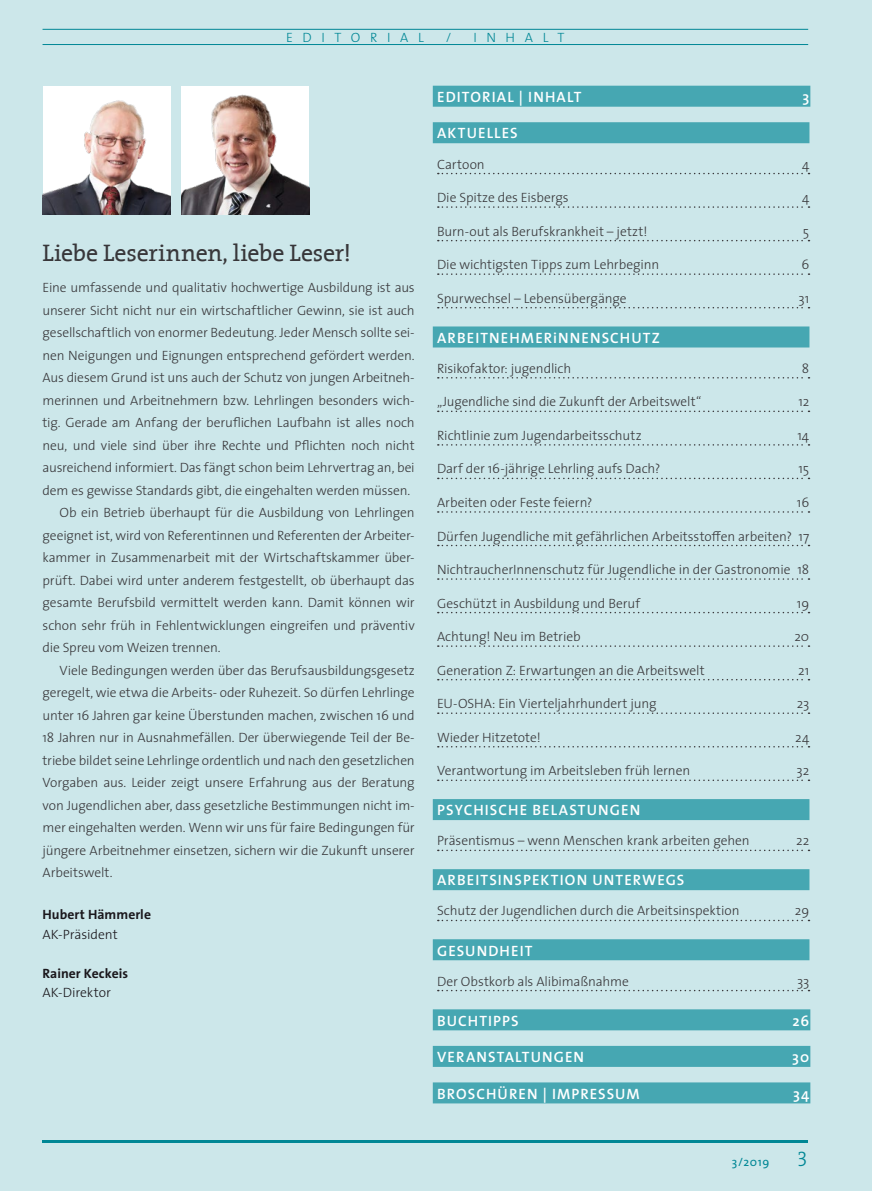
<style>
.page{position:relative;width:872px;height:1191px;background:#cce7ea}
.page>*{position:absolute;margin:0;border:0;box-sizing:border-box;transform-origin:0 0}
.t1{font:24px "The Serif";letter-spacing:-.015em;color:#38373a}
.t2{font:21px "The Serif Light Caps";color:#008795}
.t3{font:600 15px "The Sans";letter-spacing:.07em;color:#fff}
.t4{font:300 13.5px "The Sans";letter-spacing:-.01em;color:#38373a}
.t5{font:700 13.5px "The Sans";letter-spacing:.005em;color:#1a171c}
.t6{font:300 13.5px "The Sans";letter-spacing:-.005em;color:#1a171c}
.t7{font:300 13.5px "The Sans";letter-spacing:.715em;color:#008795}
.t8{font:12px "The Sans";color:#008795}
</style>
<div class="page">
<hr style="left:43px;top:1140px;width:765px;height:2px;background:#008795">
<hr style="left:43px;top:29px;width:765px;height:1px;background:#008795">
<hr style="left:43px;top:44px;width:765px;height:1px;background:#008795">
<img style="left:43px;top:86px;width:128px;height:128px">
<div style="left:181px;top:86px;width:128px;height:128px;background:#fff"></div>
<img style="left:181px;top:94px;width:128px;height:120px">
<div style="left:433px;top:86px;width:377px;height:21px;background:#46a7b2"></div>
<div style="left:433px;top:122px;width:376px;height:21px;background:#46a7b2"></div>
<svg style="left:438px;top:173px;width:371px;height:1px"></svg>
<svg style="left:438px;top:206px;width:371px;height:2px"></svg>
<svg style="left:438px;top:240px;width:371px;height:1px"></svg>
<svg style="left:438px;top:273px;width:371px;height:2px"></svg>
<svg style="left:438px;top:307px;width:371px;height:1px"></svg>
<div style="left:433px;top:326px;width:376px;height:21px;background:#46a7b2"></div>
<svg style="left:438px;top:377px;width:371px;height:1px"></svg>
<svg style="left:438px;top:410px;width:371px;height:2px"></svg>
<svg style="left:438px;top:444px;width:371px;height:1px"></svg>
<svg style="left:438px;top:477px;width:371px;height:2px"></svg>
<svg style="left:438px;top:511px;width:371px;height:2px"></svg>
<svg style="left:438px;top:545px;width:371px;height:1px"></svg>
<svg style="left:438px;top:578px;width:371px;height:2px"></svg>
<svg style="left:438px;top:612px;width:371px;height:1px"></svg>
<svg style="left:438px;top:645px;width:371px;height:2px"></svg>
<svg style="left:438px;top:679px;width:371px;height:1px"></svg>
<svg style="left:438px;top:712px;width:371px;height:2px"></svg>
<svg style="left:438px;top:746px;width:371px;height:1px"></svg>
<svg style="left:438px;top:779px;width:371px;height:2px"></svg>
<div style="left:433px;top:799px;width:376px;height:21px;background:#46a7b2"></div>
<svg style="left:438px;top:849px;width:371px;height:2px"></svg>
<div style="left:433px;top:869px;width:376px;height:21px;background:#46a7b2"></div>
<svg style="left:438px;top:919px;width:371px;height:2px"></svg>
<div style="left:433px;top:939px;width:376px;height:21px;background:#46a7b2"></div>
<svg style="left:438px;top:989px;width:371px;height:2px"></svg>
<div style="left:433px;top:1009px;width:377px;height:21px;background:#46a7b2"></div>
<div style="left:433px;top:1046px;width:377px;height:21px;background:#46a7b2"></div>
<div style="left:433px;top:1082px;width:377px;height:21px;background:#46a7b2"></div>
<p class="t7" style="left:286px;top:26px;width:139px">EDITORIAL</p>
<p class="t7" style="left:446px;top:26px;width:7px">/</p>
<p class="t7" style="left:473px;top:26px;width:93px">INHALT</p>
<h1 class="t1" style="left:43px;top:233px;width:310px">Liebe Leserinnen, liebe Leser!</h1>
<p class="t4" style="left:43px;top:276px;width:374px">Eine umfassende und qualitativ hochwertige Ausbildung ist aus</p>
<p class="t4" style="left:43px;top:299px;width:374px">unserer Sicht nicht nur ein wirtschaftlicher Gewinn, sie ist auch</p>
<p class="t4" style="left:43px;top:321px;width:374px">gesellschaftlich von enormer Bedeutung. Jeder Mensch sollte sei-</p>
<p class="t4" style="left:43px;top:344px;width:374px">nen Neigungen und Eignungen entsprechend gefördert werden.</p>
<p class="t4" style="left:43px;top:366px;width:374px">Aus diesem Grund ist uns auch der Schutz von jungen Arbeitneh-</p>
<p class="t4" style="left:43px;top:389px;width:374px">merinnen und Arbeitnehmern bzw. Lehrlingen besonders wich-</p>
<p class="t4" style="left:43px;top:411px;width:374px">tig. Gerade am Anfang der beruflichen Laufbahn ist alles noch</p>
<p class="t4" style="left:43px;top:434px;width:374px">neu, und viele sind über ihre Rechte und Pflichten noch nicht</p>
<p class="t4" style="left:43px;top:456px;width:374px">ausreichend informiert. Das fängt schon beim Lehrvertrag an, bei</p>
<p class="t4" style="left:43px;top:479px;width:369px">dem es gewisse Standards gibt, die eingehalten werden müssen.</p>
<p class="t4" style="left:60px;top:501px;width:357px">Ob ein Betrieb überhaupt für die Ausbildung von Lehrlingen</p>
<p class="t4" style="left:43px;top:524px;width:374px">geeignet ist, wird von Referentinnen und Referenten der Arbeiter-</p>
<p class="t4" style="left:43px;top:546px;width:374px">kammer in Zusammenarbeit mit der Wirtschaftskammer über-</p>
<p class="t4" style="left:43px;top:569px;width:374px">prüft. Dabei wird unter anderem festgestellt, ob überhaupt das</p>
<p class="t4" style="left:43px;top:591px;width:374px">gesamte Berufsbild vermittelt werden kann. Damit können wir</p>
<p class="t4" style="left:43px;top:614px;width:374px">schon sehr früh in Fehlentwicklungen eingreifen und präventiv</p>
<p class="t4" style="left:43px;top:636px;width:179px">die Spreu vom Weizen trennen.</p>
<p class="t4" style="left:60px;top:659px;width:357px">Viele Bedingungen werden über das Berufsausbildungsgesetz</p>
<p class="t4" style="left:43px;top:681px;width:374px">geregelt, wie etwa die Arbeits- oder Ruhezeit. So dürfen Lehrlinge</p>
<p class="t4" style="left:43px;top:704px;width:374px">unter 16 Jahren gar keine Überstunden machen, zwischen 16 und</p>
<p class="t4" style="left:43px;top:726px;width:374px">18 Jahren nur in Ausnahmefällen. Der überwiegende Teil der Be-</p>
<p class="t4" style="left:43px;top:749px;width:374px">triebe bildet seine Lehrlinge ordentlich und nach den gesetzlichen</p>
<p class="t4" style="left:43px;top:771px;width:374px">Vorgaben aus. Leider zeigt unsere Erfahrung aus der Beratung</p>
<p class="t4" style="left:43px;top:794px;width:374px">von Jugendlichen aber, dass gesetzliche Bestimmungen nicht im-</p>
<p class="t4" style="left:43px;top:816px;width:374px">mer eingehalten werden. Wenn wir uns für faire Bedingungen für</p>
<p class="t4" style="left:43px;top:839px;width:373px">jüngere Arbeitnehmer einsetzen, sichern wir die Zukunft unserer</p>
<p class="t4" style="left:43px;top:861px;width:71px">Arbeitswelt.</p>
<p class="t5" style="left:43px;top:903px;width:110px">Hubert Hämmerle</p>
<p class="t6" style="left:43px;top:923px;width:77px">AK-Präsident</p>
<p class="t5" style="left:43px;top:962px;width:87px">Rainer Keckeis</p>
<p class="t6" style="left:43px;top:981px;width:70px">AK-Direktor</p>
<p class="t3" style="left:437px;top:84px;width:146px">EDITORIAL | INHALT</p>
<p class="t3" style="left:802px;top:84px;width:8px">3</p>
<p class="t3" style="left:437px;top:121px;width:82px">AKTUELLES</p>
<p class="t4" style="left:437px;top:153px;width:49px">Cartoon</p>
<p class="t4" style="left:802px;top:153px;width:9px">4</p>
<p class="t4" style="left:437px;top:186px;width:133px">Die Spitze des Eisbergs</p>
<p class="t4" style="left:802px;top:186px;width:9px">4</p>
<p class="t4" style="left:437px;top:220px;width:212px">Burn-out als Berufskrankheit – jetzt!</p>
<p class="t4" style="left:803px;top:220px;width:8px">5</p>
<p class="t4" style="left:437px;top:253px;width:224px">Die wichtigsten Tipps zum Lehrbeginn</p>
<p class="t4" style="left:801px;top:253px;width:9px">6</p>
<p class="t4" style="left:437px;top:287px;width:191px">Spurwechsel – Lebensübergänge</p>
<p class="t4" style="left:798px;top:287px;width:12px">31</p>
<p class="t3" style="left:437px;top:325px;width:224px">ARBEITNEHMERiNNENSCHUTZ</p>
<p class="t4" style="left:437px;top:357px;width:136px">Risikofaktor: jugendlich</p>
<p class="t4" style="left:802px;top:357px;width:9px">8</p>
<p class="t4" style="left:437px;top:390px;width:266px">„Jugendliche sind die Zukunft der Arbeitswelt“</p>
<p class="t4" style="left:798px;top:390px;width:12px">12</p>
<p class="t4" style="left:437px;top:424px;width:206px">Richtlinie zum Jugendarbeitsschutz</p>
<p class="t4" style="left:797px;top:424px;width:13px">14</p>
<p class="t4" style="left:437px;top:458px;width:225px">Darf der 16-jährige Lehrling aufs Dach?</p>
<p class="t4" style="left:798px;top:458px;width:12px">15</p>
<p class="t4" style="left:437px;top:491px;width:157px">Arbeiten oder Feste feiern?</p>
<p class="t4" style="left:797px;top:491px;width:14px">16</p>
<p class="t4" style="left:437px;top:525px;width:374px">Dürfen Jugendliche mit gefährlichen Arbeitsstoffen arbeiten? 17</p>
<p class="t4" style="left:437px;top:558px;width:374px">NichtraucherInnenschutz für Jugendliche in der Gastronomie 18</p>
<p class="t4" style="left:437px;top:592px;width:204px">Geschützt in Ausbildung und Beruf</p>
<p class="t4" style="left:797px;top:592px;width:14px">19</p>
<p class="t4" style="left:437px;top:625px;width:145px">Achtung! Neu im Betrieb</p>
<p class="t4" style="left:794px;top:625px;width:16px">20</p>
<p class="t4" style="left:437px;top:659px;width:269px">Generation Z: Erwartungen an die Arbeitswelt</p>
<p class="t4" style="left:798px;top:659px;width:13px">21</p>
<p class="t4" style="left:437px;top:692px;width:221px">EU-OSHA: Ein Vierteljahrhundert jung</p>
<p class="t4" style="left:796px;top:692px;width:14px">23</p>
<p class="t4" style="left:437px;top:726px;width:105px">Wieder Hitzetote!</p>
<p class="t4" style="left:795px;top:726px;width:16px">24</p>
<p class="t4" style="left:437px;top:759px;width:255px">Verantwortung im Arbeitsleben früh lernen</p>
<p class="t4" style="left:796px;top:759px;width:14px">32</p>
<p class="t3" style="left:437px;top:797px;width:205px">PSYCHISCHE BELASTUNGEN</p>
<p class="t4" style="left:437px;top:829px;width:314px">Präsentismus – wenn Menschen krank arbeiten gehen</p>
<p class="t4" style="left:796px;top:829px;width:15px">22</p>
<p class="t3" style="left:437px;top:868px;width:249px">ARBEITSINSPEKTION UNTERWEGS</p>
<p class="t4" style="left:437px;top:899px;width:304px">Schutz der Jugendlichen durch die Arbeitsinspektion</p>
<p class="t4" style="left:795px;top:899px;width:16px">29</p>
<p class="t3" style="left:437px;top:938px;width:97px">GESUNDHEIT</p>
<p class="t4" style="left:437px;top:969px;width:193px">Der Obstkorb als Alibimaßnahme</p>
<p class="t4" style="left:797px;top:969px;width:14px">33</p>
<p class="t3" style="left:437px;top:1008px;width:83px">BUCHTIPPS</p>
<p class="t3" style="left:792px;top:1008px;width:18px">26</p>
<p class="t3" style="left:437px;top:1044px;width:148px">VERANSTALTUNGEN</p>
<p class="t3" style="left:792px;top:1044px;width:18px">30</p>
<p class="t3" style="left:437px;top:1081px;width:204px">BROSCHÜREN | IMPRESSUM</p>
<p class="t3" style="left:793px;top:1081px;width:18px">34</p>
<p class="t8" style="left:731px;top:1151px;width:39px">3/2019</p>
<h2 class="t2" style="left:797px;top:1141px;width:12px">3</h2>
</div>
